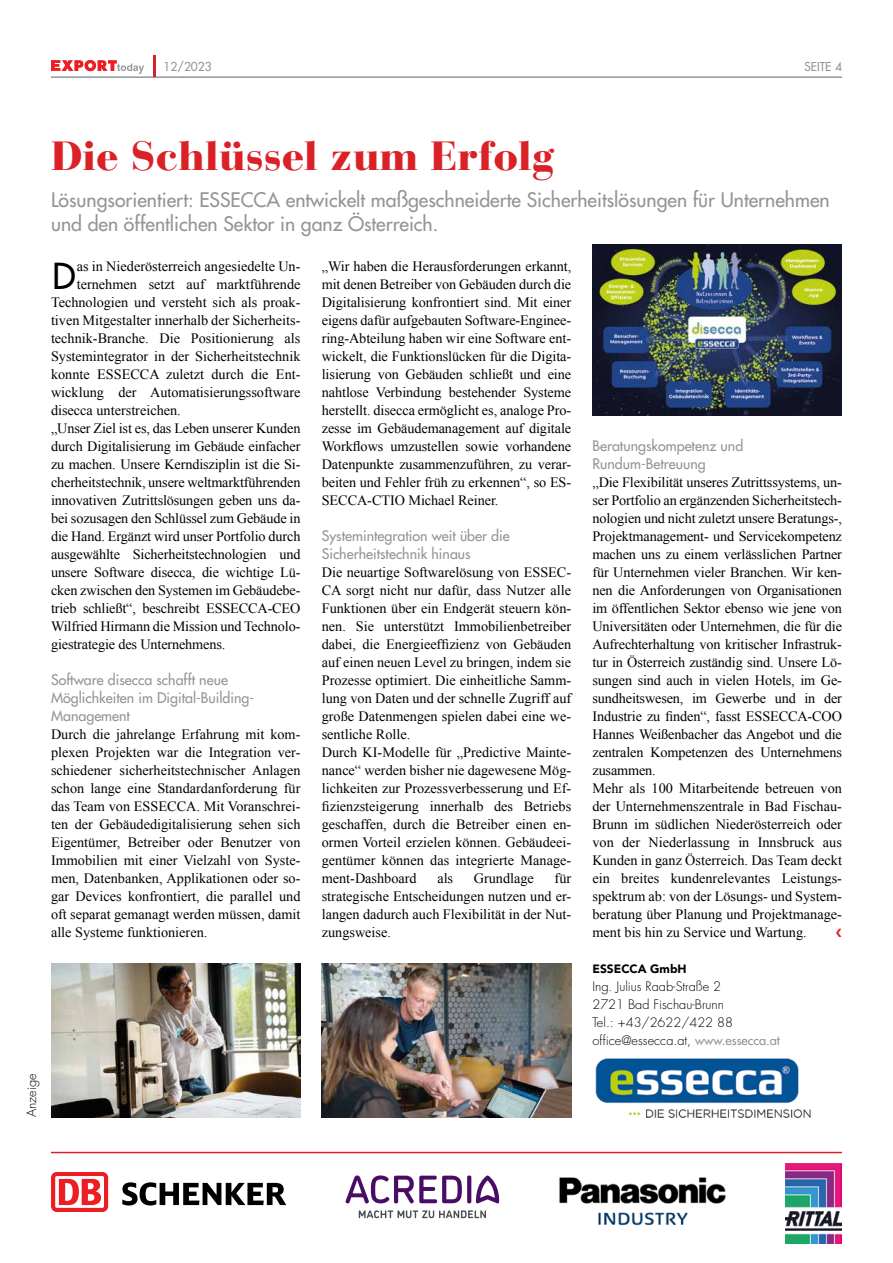
<style>
.page{position:relative;width:893px;height:1263px;background:#fff}
.page>*{position:absolute;margin:0;border:0;box-sizing:border-box;transform-origin:0 0}
.t1{font:900 40.5px "Bauer Bodoni Std";color:#da2128}
.t2{font:500 34.95px "Futura Std";color:#000}
.t3{font:500 19.5px/24px "Futura Std";color:#939598}
.t4{font:14.25px/18px "Times New Roman";color:#000;text-align:justify}
.t5{font:500 14.25px/18px "Futura Std";color:#939598}
.t6{font:300 12.75px/18px "Futura Std";color:#000}
.t7{font:500 12px "Futura Std";color:#939598}
.t8{font:900 12px "Avenir LT Std";color:#000}
.s1{font-weight:500;color:#939598}
</style>
<div class="page">
<hr style="left:51px;top:76px;width:791px;height:2px;background:#939598">
<hr style="left:153px;top:55px;width:2px;height:21px;background:#da2128">
<svg style="left:51px;top:60px;width:93px;height:14px"></svg>
<div style="left:51px;top:1172px;width:57px;height:40px;background:#ed1d24;border-radius:6px"></div>
<svg style="left:55px;top:1176px;width:49px;height:32px"></svg>
<svg style="left:59px;top:1179px;width:42px;height:26px"></svg>
<svg style="left:122px;top:1182px;width:164px;height:23px"></svg>
<svg style="left:359px;top:1210px;width:127px;height:8px"></svg>
<svg style="left:346px;top:1175px;width:116px;height:28px"></svg>
<svg style="left:467px;top:1175px;width:4px;height:28px"></svg>
<svg style="left:476px;top:1175px;width:23px;height:28px"></svg>
<img style="left:786px;top:1164px;width:56px;height:79px">
<hr style="left:51px;top:1152px;width:791px;height:1px;background:#da2128">
<img style="left:559px;top:1177px;width:167px;height:49px">
<img style="left:592px;top:244px;width:250px;height:171px">
<img style="left:51px;top:963px;width:249px;height:154px">
<img style="left:322px;top:963px;width:249px;height:154px">
<img style="left:595px;top:1058px;width:216px;height:60px">
<p class="t7" style="left:164px;top:59px;width:50px">12/2023</p>
<p class="t7" style="left:804px;top:59px;width:39px">SEITE 4</p>
<p class="t6" style="left:23px;top:1117px;width:45px;rotate:-90deg">Anzeige</p>
<h1 class="t1" style="left:51px;top:131px;width:505px">Die Schlüssel zum Erfolg</h1>
<h3 class="t3" style="left:51px;top:188px;width:780px">Lösungsorientiert: ESSECCA entwickelt maßgeschneiderte Sicherheitslösungen für Unternehmen und den öffentlichen Sektor in ganz Österreich.</h3>
<h2 class="t2" style="left:52px;top:254px;width:25px">D</h2>
<p class="t4" style="left:77px;top:257px;width:225px">as in Niederösterreich angesiedelte Un-</p>
<p class="t4" style="left:77px;top:275px;width:225px">ternehmen setzt auf marktführende</p>
<p class="t4" style="left:51px;top:293px;width:251px">Technologien und versteht sich als proak-</p>
<p class="t4" style="left:51px;top:311px;width:251px">tiven Mitgestalter innerhalb der Sicherheits-</p>
<p class="t4" style="left:51px;top:329px;width:251px">technik-Branche. Die Positionierung als</p>
<p class="t4" style="left:51px;top:347px;width:251px">Systemintegrator in der Sicherheitstechnik</p>
<p class="t4" style="left:51px;top:365px;width:251px">konnte ESSECCA zuletzt durch die Ent-</p>
<p class="t4" style="left:51px;top:383px;width:251px">wicklung der Automatisierungssoftware</p>
<p class="t4" style="left:51px;top:401px;width:131px">disecca unterstreichen.</p>
<p class="t4" style="left:51px;top:419px;width:251px">„Unser Ziel ist es, das Leben unserer Kunden</p>
<p class="t4" style="left:51px;top:437px;width:251px">durch Digitalisierung im Gebäude einfacher</p>
<p class="t4" style="left:51px;top:455px;width:251px">zu machen. Unsere Kerndisziplin ist die Si-</p>
<p class="t4" style="left:51px;top:473px;width:251px">cherheitstechnik, unsere weltmarktführenden</p>
<p class="t4" style="left:51px;top:491px;width:251px">innovativen Zutrittslösungen geben uns da-</p>
<p class="t4" style="left:51px;top:509px;width:251px">bei sozusagen den Schlüssel zum Gebäude in</p>
<p class="t4" style="left:51px;top:527px;width:251px">die Hand. Ergänzt wird unser Portfolio durch</p>
<p class="t4" style="left:51px;top:545px;width:251px">ausgewählte Sicherheitstechnologien und</p>
<p class="t4" style="left:51px;top:563px;width:251px">unsere Software disecca, die wichtige Lü-</p>
<p class="t4" style="left:51px;top:581px;width:251px">cken zwischen den Systemen im Gebäudebe-</p>
<p class="t4" style="left:51px;top:599px;width:251px">trieb schließt“, beschreibt ESSECCA-CEO</p>
<p class="t4" style="left:51px;top:617px;width:251px">Wilfried Hirmann die Mission und Technolo-</p>
<p class="t4" style="left:51px;top:635px;width:176px">giestrategie des Unternehmens.</p>
<p class="t5" style="left:51px;top:671px;width:205px">Software disecca schafft neue<br>Möglichkeiten im Digital-Building-<br>Management</p>
<p class="t4" style="left:51px;top:725px;width:251px">Durch die jahrelange Erfahrung mit kom&shy;plexen Projekten war die Integration ver&shy;schiedener sicherheitstechnischer Anlagen schon lange eine Standardanforderung für das Team von ESSECCA. Mit Voranschrei&shy;ten der Gebäudedigitalisierung sehen sich Eigentümer, Betreiber oder Benutzer von Immobilien mit einer Vielzahl von Syste&shy;men, Datenbanken, Applikationen oder so&shy;gar Devices konfrontiert, die parallel und oft separat gemanagt werden müssen, damit alle Systeme funktionieren.</p>
<p class="t4" style="left:322px;top:257px;width:251px">„Wir haben die Herausforderungen erkannt, mit denen Betreiber von Gebäuden durch die Digitalisierung konfrontiert sind. Mit einer eigens dafür aufgebauten Software-Enginee&shy;ring-Abteilung haben wir eine Software ent&shy;wickelt, die Funktionslücken für die Digita&shy;lisierung von Gebäuden schließt und eine nahtlose Verbindung bestehender Systeme herstellt. disecca ermöglicht es, analoge Pro&shy;zesse im Gebäudemanagement auf digitale Workflows umzustellen sowie vorhandene Datenpunkte zusammenzuführen, zu verar&shy;beiten und Fehler früh zu erkennen“, so ES-SECCA-CTIO Michael Reiner.</p>
<p class="t5" style="left:322px;top:527px;width:190px">Systemintegration weit über die<br>Sicherheitstechnik hinaus</p>
<p class="t4" style="left:322px;top:563px;width:251px;text-align:left">Die neuartige Softwarelösung von ESSEC-CA sorgt nicht nur dafür, dass Nutzer alle Funktionen über ein Endgerät steuern kön&shy;nen. Sie unterstützt Immobilienbetreiber dabei, die Energieeffizienz von Gebäuden auf einen neuen Level zu bringen, indem sie Prozesse optimiert. Die einheitliche Samm&shy;lung von Daten und der schnelle Zugriff auf große Datenmengen spielen dabei eine we&shy;sentliche Rolle.<br>Durch KI-Modelle für „Predictive Mainte&shy;nance“ werden bisher nie dagewesene Mög&shy;lichkeiten zur Prozessverbesserung und Ef&shy;fizienzsteigerung innerhalb des Betriebs geschaffen, durch die Betreiber einen en&shy;ormen Vorteil erzielen können. Gebäudeei&shy;gentümer können das integrierte Manage&shy;ment-Dashboard</p>
<p class="t4" style="left:437px;top:869px;width:17px">als</p>
<p class="t4" style="left:474px;top:869px;width:62px">Grundlage</p>
<p class="t4" style="left:322px;top:869px;width:251px;text-indent:233px">für strategische Entscheidungen nutzen und er&shy;langen dadurch auch Flexibilität in der Nut&shy;zungsweise.</p>
<p class="t5" style="left:592px;top:437px;width:152px">Beratungskompetenz und<br>Rundum-Betreuung</p>
<p class="t4" style="left:592px;top:473px;width:251px;text-align:left">„Die Flexibilität unseres Zutrittssystems, un&shy;ser Portfolio an ergänzenden Sicherheitstech&shy;nologien und nicht zuletzt unsere Beratungs-, Projektmanagement- und Servicekompetenz machen uns zu einem verlässlichen Partner für Unternehmen vieler Branchen. Wir ken&shy;nen die Anforderungen von Organisationen im öffentlichen Sektor ebenso wie jene von Universitäten oder Unternehmen, die für die Aufrechterhaltung von kritischer Infrastruk&shy;tur in Österreich zuständig sind. Unsere Lö&shy;sungen sind auch in vielen Hotels, im Ge&shy;sundheitswesen, im Gewerbe und in der Industrie zu finden“, fasst ESSECCA-COO Hannes Weißenbacher das Angebot und die zentralen Kompetenzen des Unternehmens zusammen.<br>Mehr als 100 Mitarbeitende betreuen von der Unternehmenszentrale in Bad Fischau-Brunn im südlichen Niederösterreich oder von der Niederlassung in Innsbruck aus Kunden in ganz Österreich. Das Team deckt ein breites kundenrelevantes Leistungs&shy;spektrum ab: von der Lösungs- und System&shy;beratung über Planung und Projektmanage&shy;ment bis hin zu Service und Wartung.</p>
<p class="t8" style="left:592px;top:962px;width:96px">ESSECCA GmbH</p>
<p class="t6" style="left:592px;top:978px;width:189px">Ing. Julius Raab-Straße 2<br>2721 Bad Fischau-Brunn<br>Tel.: +43/2622/422 88 office@essecca.at, <span class="s1">www.essecca.at</span></p>
</div>
